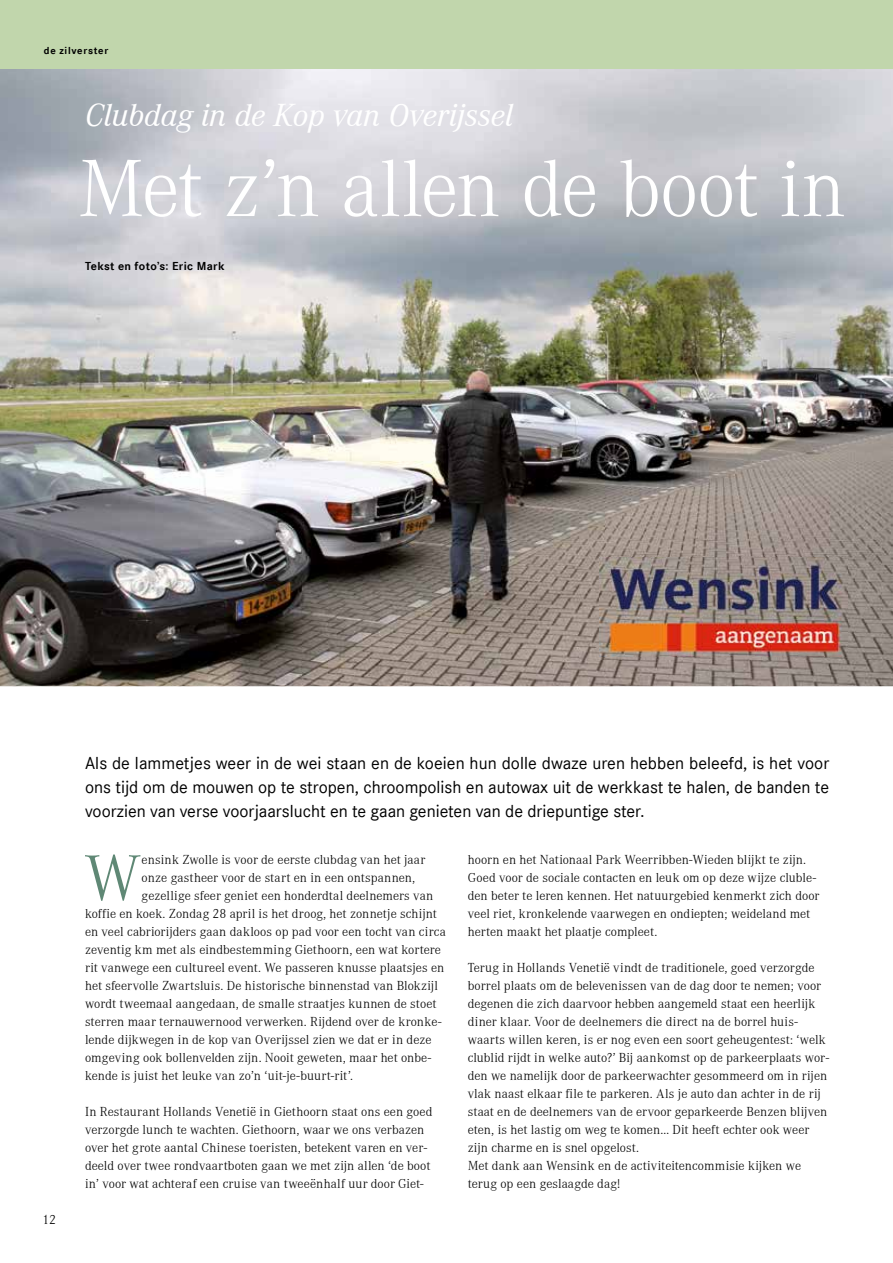
<style>
.page{position:relative;width:893px;height:1263px;background:#fff}
.page>*{position:absolute;margin:0;border:0;box-sizing:border-box;transform-origin:0 0}
.t1{font:300 84px "Corporate A";letter-spacing:-.03em;color:#fff}
.t2{font:300 67.35px "Corporate A";color:#5f8875}
.t3{font:italic 33px "Corporate A";letter-spacing:-.01em;color:#fff}
.t4{font:18px/24px "Corporate S";color:#000;text-align:justify}
.t5{font:300 13.5px/18px "Corporate A";color:#000}
.t6{font:700 12px "Corporate S";letter-spacing:.03em;color:#000}
.t7{font:700 10.5px "Corporate S";letter-spacing:.065em;color:#000}
</style>
<div class="page">
<img style="left:0;top:68px;width:893px;height:618px">
<div style="left:0;top:0;width:893px;height:68px;background:#c1d6ac"></div>
<img style="left:600px;top:557px;width:248px;height:99px">
<p class="t7" style="left:44px;top:44px;width:66px">de zilverster</p>
<h3 class="t3" style="left:85px;top:96px;width:430px">Clubdag in de Kop van Overijssel</h3>
<h1 class="t1" style="left:78px;top:142px;width:770px">Met z’n allen de boot in</h1>
<p class="t6" style="left:85px;top:259px;width:141px">Tekst en foto’s: Eric Mark</p>
<p class="t4" style="left:85px;top:751px;width:746px">Als de lammetjes weer in de wei staan en de koeien hun dolle dwaze uren hebben beleefd, is het voor ons tijd om de mouwen op te stropen, chroompolish en autowax uit de werkkast te halen, de banden te voorzien van verse voorjaarslucht en te gaan genieten van de driepuntige ster.</p>
<p class="t5" style="left:43px;top:1211px;width:15px">12</p>
<h2 class="t2" style="left:84px;top:841px;width:59px">W</h2>
<p class="t5" style="left:142px;top:851px;width:285px">ensink Zwolle is voor de eerste clubdag van het jaar</p>
<p class="t5" style="left:142px;top:869px;width:275px">onze gastheer voor de start en in een ontspannen,</p>
<p class="t5" style="left:142px;top:887px;width:293px">gezellige sfeer geniet een honderdtal deelnemers van</p>
<p class="t5" style="left:85px;top:905px;width:353px">koffie en koek. Zondag 28 april is het droog, het zonnetje schijnt</p>
<p class="t5" style="left:85px;top:923px;width:362px">en veel cabriorijders gaan dakloos op pad voor een tocht van circa</p>
<p class="t5" style="left:85px;top:941px;width:357px">zeventig km met als eindbestemming Giethoorn, een wat kortere</p>
<p class="t5" style="left:85px;top:959px;width:361px">rit vanwege een cultureel event. We passeren knusse plaatsjes en</p>
<p class="t5" style="left:85px;top:977px;width:354px">het sfeervolle Zwartsluis. De historische binnenstad van Blokzijl</p>
<p class="t5" style="left:85px;top:995px;width:353px">wordt tweemaal aangedaan, de smalle straatjes kunnen de stoet</p>
<p class="t5" style="left:85px;top:1013px;width:358px">sterren maar ternauwernood verwerken. Rijdend over de kronke-</p>
<p class="t5" style="left:85px;top:1031px;width:348px">lende dijkwegen in de kop van Overijssel zien we dat er in deze</p>
<p class="t5" style="left:85px;top:1049px;width:348px">omgeving ook bollenvelden zijn. Nooit geweten, maar het onbe-</p>
<p class="t5" style="left:85px;top:1067px;width:270px">kende is juist het leuke van zo’n ‘uit-je-buurt-rit’.</p>
<p class="t5" style="left:85px;top:1103px;width:349px">In Restaurant Hollands Venetië in Giethoorn staat ons een goed verzorgde lunch te wachten. Giethoorn, waar we ons verbazen over het grote aantal Chinese toeristen, betekent varen en ver&shy;deeld over twee rondvaartboten gaan we met zijn allen ‘de boot in’ voor wat achteraf een cruise van tweeënhalf uur door Giet-</p>
<p class="t5" style="left:468px;top:851px;width:353px">hoorn en het Nationaal Park Weerribben-Wieden blijkt te zijn.<br>Goed voor de sociale contacten en leuk om op deze wijze cluble&shy;den beter te leren kennen. Het natuurgebied kenmerkt zich door veel riet, kronkelende vaarwegen en ondiepten; weideland met herten maakt het plaatje compleet.</p>
<p class="t5" style="left:468px;top:959px;width:363px">Terug in Hollands Venetië vindt de traditionele, goed verzorgde borrel plaats om de belevenissen van de dag door te nemen; voor degenen die zich daarvoor hebben aangemeld staat een heerlijk diner klaar. Voor de deelnemers die direct na de borrel huis&shy;waarts willen keren, is er nog even een soort geheugentest: ‘welk clublid rijdt in welke auto?’ Bij aankomst op de parkeerplaats wor&shy;den we namelijk door de parkeerwachter gesommeerd om in rijen vlak naast elkaar file te parkeren. Als je auto dan achter in de rij staat en de deelnemers van de ervoor geparkeerde Benzen blijven eten, is het lastig om weg te komen… Dit heeft echter ook weer zijn charme en is snel opgelost.<br>Met dank aan Wensink en de activiteitencommisie kijken we terug op een geslaagde dag!</p>
</div>
